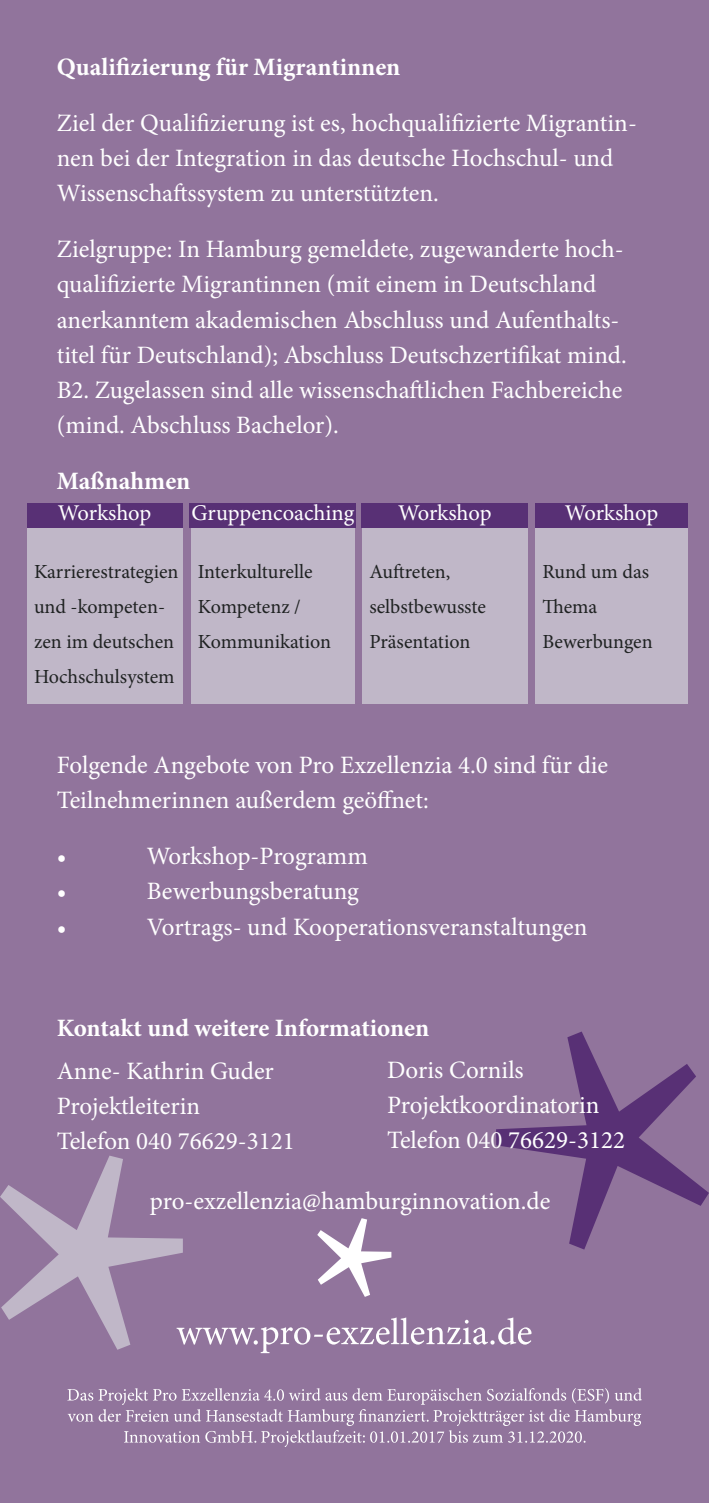
<style>
.page{position:relative;width:709px;height:1503px;background:#fff}
.page>*{position:absolute;margin:0;border:0;box-sizing:border-box;transform-origin:0 0}
.t1{font:25px/35px "Minion Pro";color:#fff}
.t2{font:700 25px "Minion Pro";color:#fff}
.t3{font:22.5px "Minion Pro";letter-spacing:-.005em;color:#fff}
.t4{font:20px/35px "Minion Pro";color:#1f2222}
</style>
<div class="page">
<div style="left:0;top:0;width:709px;height:1502px;background:#91749c"></div>
<svg style="left:67px;top:1388px;width:575px;height:58px"></svg>
<svg style="left:0;top:1155px;width:531px;height:198px"></svg>
<svg style="left:496px;top:1031px;width:213px;height:218px"></svg>
<div style="left:27px;top:503px;width:155px;height:25px;background:#583075"></div>
<div style="left:190px;top:503px;width:166px;height:25px;background:#583075"></div>
<div style="left:361px;top:503px;width:167px;height:25px;background:#583075"></div>
<div style="left:535px;top:503px;width:152px;height:25px;background:#583075"></div>
<div style="left:27px;top:528px;width:155px;height:176px;background:#c0b7c8"></div>
<div style="left:191px;top:528px;width:163px;height:176px;background:#c0b7c8"></div>
<div style="left:362px;top:528px;width:166px;height:176px;background:#c0b7c8"></div>
<div style="left:535px;top:528px;width:152px;height:176px;background:#c0b7c8"></div>
<p class="t2" style="left:57px;top:49px;width:345px">Qualifizierung für Migrantinnen</p>
<p class="t1" style="left:57px;top:106px;width:581px">Ziel der Qualifizierung ist es, hochqualifizierte Migrantin&shy;nen bei der Integration in das deutsche Hochschul- und<br>Wissenschaftssystem zu unterstützten.</p>
<p class="t1" style="left:57px;top:232px;width:571px">Zielgruppe: In Hamburg gemeldete, zugewanderte hoch&shy;qualifizierte Migrantinnen (mit einem in Deutschland anerkanntem akademischen Abschluss und Aufenthalts&shy;titel für Deutschland); Abschluss Deutschzertifikat mind.<br>B2. Zugelassen sind alle wissenschaftlichen Fachbereiche (mind. Abschluss Bachelor).</p>
<p class="t2" style="left:57px;top:463px;width:135px">Maßnahmen</p>
<p class="t3" style="left:58px;top:497px;width:95px">Workshop</p>
<p class="t3" style="left:192px;top:497px;width:164px">Gruppencoaching</p>
<p class="t3" style="left:398px;top:497px;width:95px">Workshop</p>
<p class="t3" style="left:565px;top:497px;width:95px">Workshop</p>
<p class="t4" style="left:34px;top:554px;width:146px">Karrierestrategien und -kompeten&shy;zen im deutschen<br>Hochschulsystem</p>
<p class="t4" style="left:198px;top:554px;width:135px">Interkulturelle<br>Kompetenz /<br>Kommunikation</p>
<p class="t4" style="left:369px;top:554px;width:118px">Auftreten, selbstbewusste<br>Präsentation</p>
<p class="t4" style="left:542px;top:554px;width:112px">Rund um das<br>Thema<br>Bewerbungen</p>
<p class="t1" style="left:57px;top:748px;width:553px">Folgende Angebote von Pro Exzellenzia 4.0 sind für die<br>Teilnehmerinnen außerdem geöffnet:</p>
<p class="t1" style="left:57px;top:839px;width:11px">•</p>
<p class="t1" style="left:147px;top:839px;width:223px">Workshop-Programm</p>
<p class="t1" style="left:57px;top:874px;width:11px">•</p>
<p class="t1" style="left:147px;top:874px;width:214px">Bewerbungsberatung</p>
<p class="t1" style="left:57px;top:909px;width:11px">•</p>
<p class="t1" style="left:147px;top:909px;width:442px">Vortrags- und Kooperationsveranstaltungen</p>
<p class="t2" style="left:57px;top:1009px;width:374px">Kontakt und weitere Informationen</p>
<p class="t1" style="left:57px;top:1053px;width:239px">Anne- Kathrin Guder<br>Projektleiterin<br>Telefon 040 76629-3121</p>
<p class="t1" style="left:387px;top:1052px;width:239px">Doris Cornils<br>Projektkoordinatorin<br>Telefon 040 76629-3122</p>
<p class="t1" style="left:150px;top:1183px;width:402px">pro-exzellenzia@hamburginnovation.de</p>
</div>
